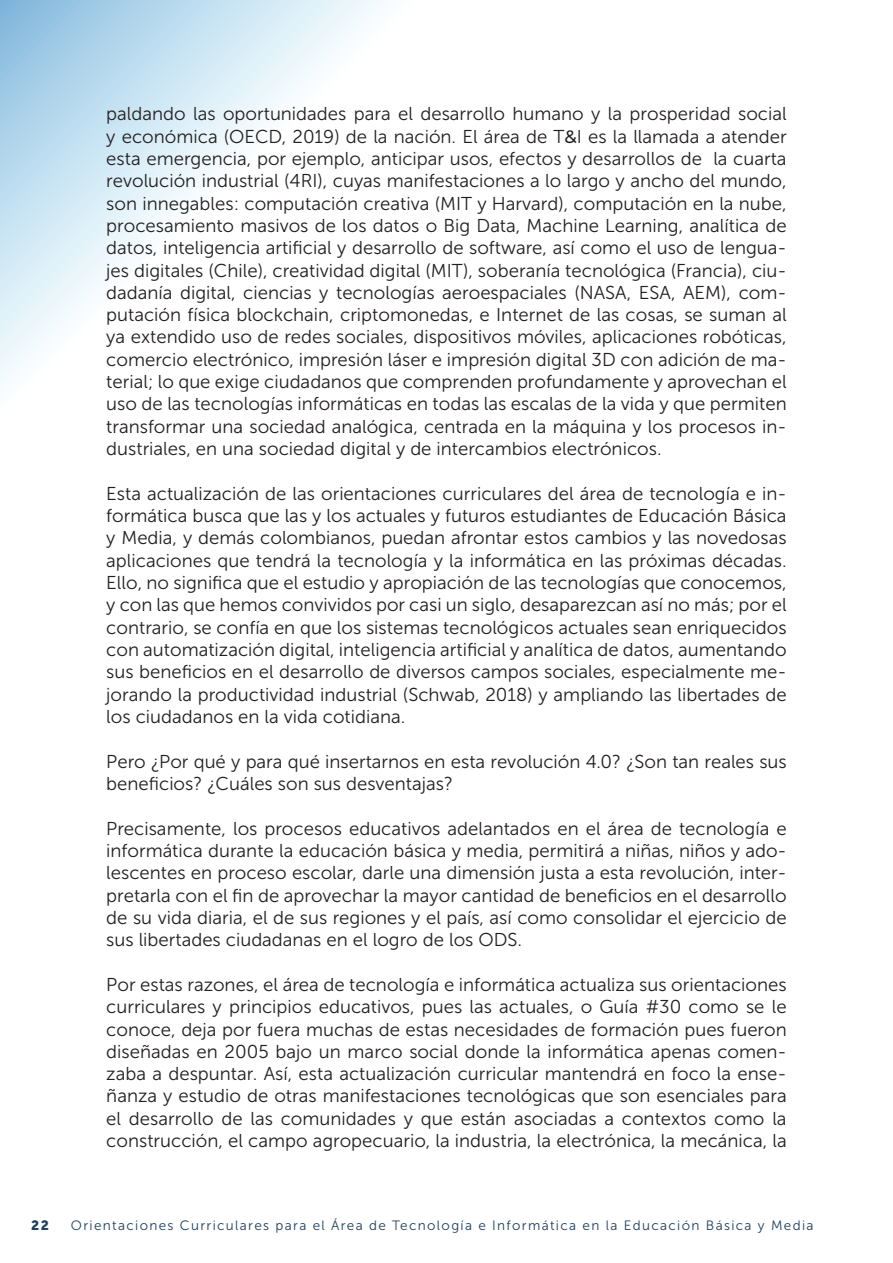
<style>
.page{position:relative;width:893px;height:1263px;background:#fff}
.page>*{position:absolute;margin:0;border:0;box-sizing:border-box;transform-origin:0 0}
.t1{font:18.6px/22.4px "Museo Sans 300";color:#231f20;text-align:justify}
.t2{font:13.5px "Museo Sans 300";letter-spacing:.1em;color:#20405f}
.t3{font:13.5px "Museo Sans 900";color:#20405f}
.s1{font-family:"Montserrat";font-weight:500;font-size:18px}
</style>
<div class="page">
<svg style="left:0;top:0;width:385px;height:385px"></svg>
<p class="t1" style="left:106px;top:103px;width:682px">paldando las oportunidades para el desarrollo humano y la prosperidad social y económica (OECD, 2019) de la nación. El área de T<span class="s1">&amp;</span>I es la llamada a atender esta emergencia, por ejemplo, anticipar usos, efectos y desarrollos de la cuarta revolución industrial (4RI), cuyas manifestaciones a lo largo y ancho del mundo, son innegables: computación creativa (MIT y Harvard), computación en la nube, procesamiento masivos de los datos o Big Data, Machine Learning, analítica de datos, inteligencia artificial y desarrollo de software, así como el uso de lengua&shy;jes digitales (Chile), creatividad digital (MIT), soberanía tecnológica (Francia), ciu&shy;dadanía digital, ciencias y tecnologías aeroespaciales (NASA, ESA, AEM), com&shy;putación física blockchain, criptomonedas, e Internet de las cosas, se suman al ya extendido uso de redes sociales, dispositivos móviles, aplicaciones robóticas, comercio electrónico, impresión láser e impresión digital 3D con adición de ma&shy;terial; lo que exige ciudadanos que comprenden profundamente y aprovechan el uso de las tecnologías informáticas en todas las escalas de la vida y que permiten transformar una sociedad analógica, centrada en la máquina y los procesos in&shy;dustriales, en una sociedad digital y de intercambios electrónicos.</p>
<p class="t1" style="left:106px;top:482px;width:682px">Esta actualización de las orientaciones curriculares del área de tecnología e in&shy;formática busca que las y los actuales y futuros estudiantes de Educación Básica y Media, y demás colombianos, puedan afrontar estos cambios y las novedosas aplicaciones que tendrá la tecnología y la informática en las próximas décadas.<br>Ello, no significa que el estudio y apropiación de las tecnologías que conocemos, y con las que hemos convividos por casi un siglo, desaparezcan así no más; por el contrario, se confía en que los sistemas tecnológicos actuales sean enriquecidos con automatización digital, inteligencia artificial y analítica de datos, aumentando sus beneficios en el desarrollo de diversos campos sociales, especialmente me&shy;jorando la productividad industrial (Schwab, 2018) y ampliando las libertades de los ciudadanos en la vida cotidiana.</p>
<p class="t1" style="left:106px;top:750px;width:682px">Pero ¿Por qué y para qué insertarnos en esta revolución 4.0? ¿Son tan reales sus beneficios? ¿Cuáles son sus desventajas?</p>
<p class="t1" style="left:106px;top:817px;width:682px">Precisamente, los procesos educativos adelantados en el área de tecnología e informática durante la educación básica y media, permitirá a niñas, niños y ado&shy;lescentes en proceso escolar, darle una dimensión justa a esta revolución, inter&shy;pretarla con el fin de aprovechar la mayor cantidad de beneficios en el desarrollo de su vida diaria, el de sus regiones y el país, así como consolidar el ejercicio de sus libertades ciudadanas en el logro de los ODS.</p>
<p class="t1" style="left:106px;top:973px;width:682px">Por estas razones, el área de tecnología e informática actualiza sus orientaciones curriculares y principios educativos, pues las actuales, o Guía #30 como se le conoce, deja por fuera muchas de estas necesidades de formación pues fueron diseñadas en 2005 bajo un marco social donde la informática apenas comen&shy;zaba a despuntar. Así, esta actualización curricular mantendrá en foco la ense&shy;ñanza y estudio de otras manifestaciones tecnológicas que son esenciales para el desarrollo de las comunidades y que están asociadas a contextos como la construcción, el campo agropecuario, la industria, la electrónica, la mecánica, la</p>
<p class="t3" style="left:31px;top:1217px;width:19px">22</p>
<p class="t2" style="left:71px;top:1217px;width:744px">Orientaciones Curriculares para el Área de Tecnología e Informática en la Educación Básica y Media</p>
</div>
